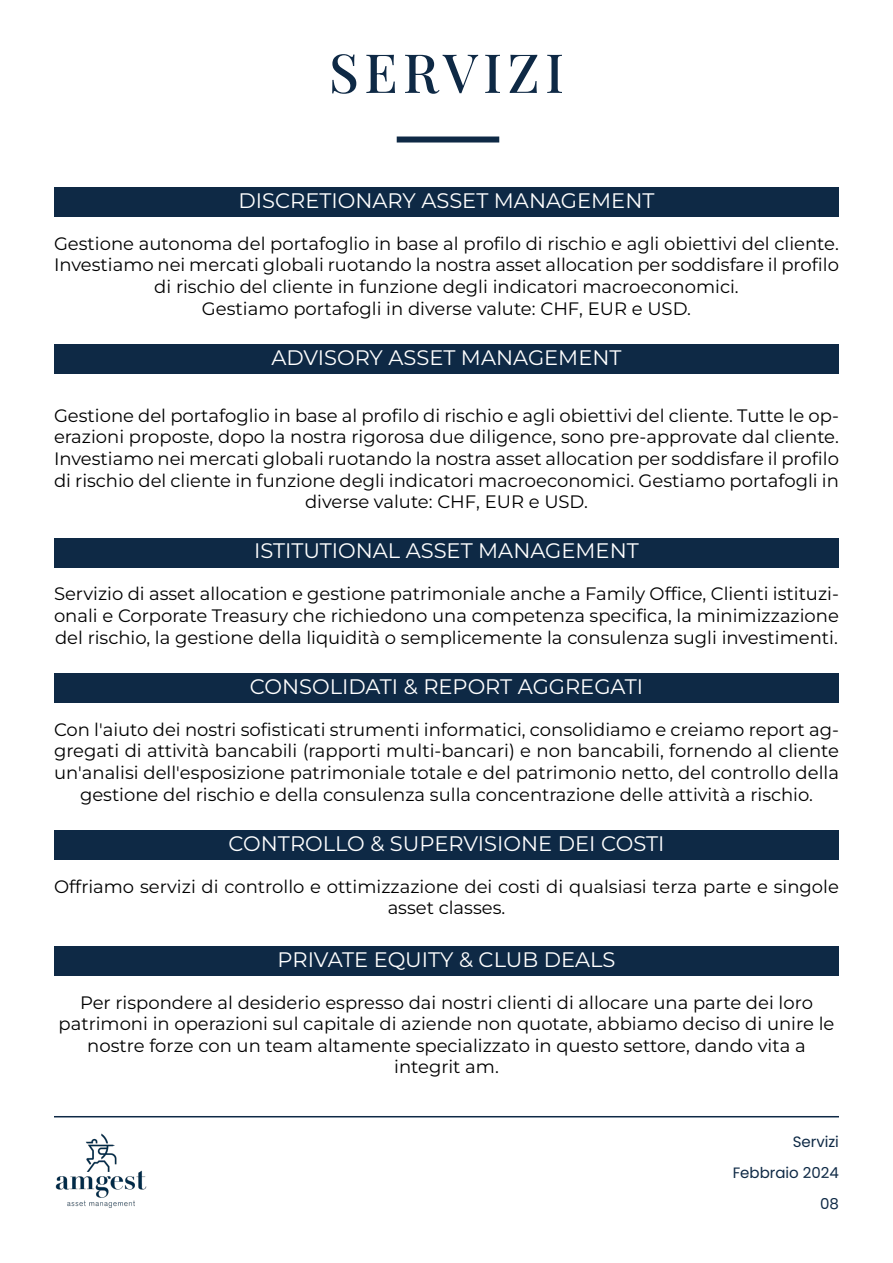
<style>
.page{position:relative;width:893px;height:1263px;background:#fff}
.page>*{position:absolute;margin:0;border:0;box-sizing:border-box;transform-origin:0 0}
.t1{font:500 54px "Playfair Display";letter-spacing:.1em;color:#0e2945}
.t2{font:21px "Montserrat";color:#fff}
.t3{font:18px/21.6px "Montserrat";color:#000;text-align:center}
.t4{font:15px "Poppins";color:#0e2945}
</style>
<div class="page">
<img style="left:55px;top:1133px;width:92px;height:75px">
<hr style="left:54px;top:1116px;width:785px;height:1px;background:#0e2945">
<div style="left:397px;top:137px;width:102px;height:6px;background:#0e2945"></div>
<div style="left:54px;top:187px;width:785px;height:30px;background:#0e2945"></div>
<div style="left:54px;top:344px;width:785px;height:30px;background:#0e2945"></div>
<div style="left:54px;top:538px;width:785px;height:30px;background:#0e2945"></div>
<div style="left:54px;top:673px;width:785px;height:30px;background:#0e2945"></div>
<div style="left:54px;top:830px;width:785px;height:30px;background:#0e2945"></div>
<div style="left:54px;top:946px;width:785px;height:30px;background:#0e2945"></div>
<p class="t1" style="left:329px;top:30px;width:237px">SERVIZI</p>
<p class="t2" style="left:239px;top:186px;width:417px">DISCRETIONARY ASSET MANAGEMENT</p>
<p class="t3" style="left:54px;top:232px;width:786px">Gestione autonoma del portafoglio in base al profilo di rischio e agli obiettivi del cliente.<br>Investiamo nei mercati globali ruotando la nostra asset allocation per soddisfare il profilo di rischio del cliente in funzione degli indicatori macroeconomici.</p>
<p class="t3" style="left:202px;top:297px;width:490px">Gestiamo portafogli in diverse valute: CHF, EUR e USD.</p>
<p class="t2" style="left:271px;top:343px;width:352px">ADVISORY ASSET MANAGEMENT</p>
<p class="t3" style="left:54px;top:404px;width:786px">Gestione del portafoglio in base al profilo di rischio e agli obiettivi del cliente. Tutte le op&shy;erazioni proposte, dopo la nostra rigorosa due diligence, sono pre-approvate dal cliente.<br>Investiamo nei mercati globali ruotando la nostra asset allocation per soddisfare il profilo di rischio del cliente in funzione degli indicatori macroeconomici. Gestiamo portafogli in diverse valute: CHF, EUR e USD.</p>
<p class="t2" style="left:254px;top:537px;width:386px">ISTITUTIONAL ASSET MANAGEMENT</p>
<p class="t3" style="left:54px;top:583px;width:786px;text-align:justify">Servizio di asset allocation e gestione patrimoniale anche a Family Office, Clienti istituzi&shy;onali e Corporate Treasury che richiedono una competenza specifica, la minimizzazione del rischio, la gestione della liquidità o semplicemente la consulenza sugli investimenti.</p>
<p class="t2" style="left:250px;top:672px;width:395px">CONSOLIDATI &amp; REPORT AGGREGATI</p>
<p class="t3" style="left:54px;top:718px;width:786px">Con l'aiuto dei nostri sofisticati strumenti informatici, consolidiamo e creiamo report ag&shy;gregati di attività bancabili (rapporti multi-bancari) e non bancabili, fornendo al cliente un'analisi dell'esposizione patrimoniale totale e del patrimonio netto, del controllo della gestione del rischio e della consulenza sulla concentrazione delle attività a rischio.</p>
<p class="t2" style="left:228px;top:829px;width:438px">CONTROLLO &amp; SUPERVISIONE DEI COSTI</p>
<p class="t3" style="left:54px;top:875px;width:786px">Offriamo servizi di controllo e ottimizzazione dei costi di qualsiasi terza parte e singole asset classes.</p>
<p class="t2" style="left:278px;top:945px;width:339px">PRIVATE EQUITY &amp; CLUB DEALS</p>
<p class="t3" style="left:80px;top:991px;width:734px">Per rispondere al desiderio espresso dai nostri clienti di allocare una parte dei loro</p>
<p class="t3" style="left:59px;top:1012px;width:777px">patrimoni in operazioni sul capitale di aziende non quotate, abbiamo deciso di unire le</p>
<p class="t3" style="left:87px;top:1034px;width:720px">nostre forze con un team altamente specializzato in questo settore, dando vita a</p>
<p class="t3" style="left:394px;top:1056px;width:106px">integrit am.</p>
<p class="t4" style="left:793px;top:1133px;width:48px">Servizi</p>
<p class="t4" style="left:733px;top:1164px;width:108px">Febbraio 2024</p>
<p class="t4" style="left:820px;top:1195px;width:20px">08</p>
</div>
